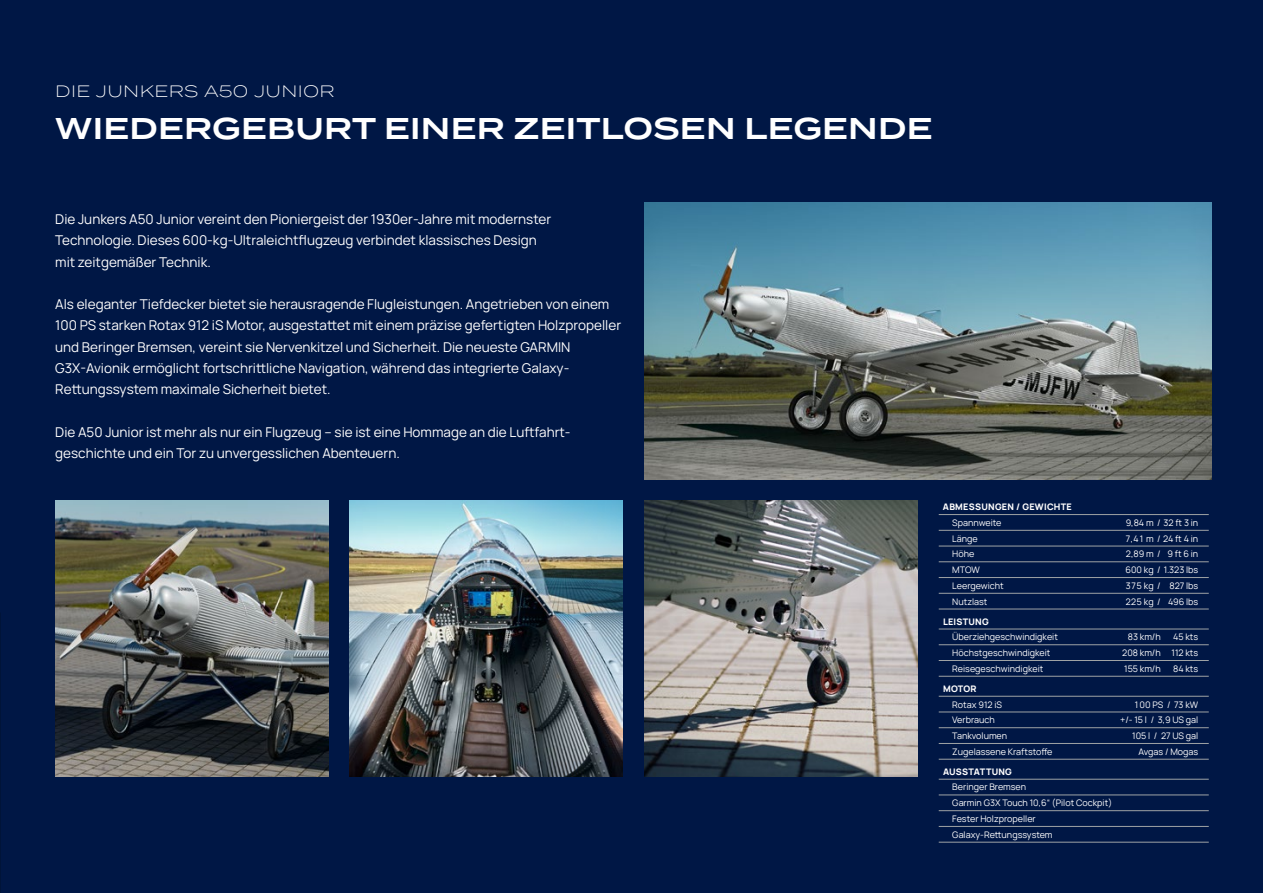
<style>
.page{position:relative;width:1263px;height:893px;background:#001745}
.page>*{position:absolute;margin:0;border:0;box-sizing:border-box;transform-origin:0 0}
.t1{font:600 30px "Termina";letter-spacing:.01em;color:#fff}
.t2{font:300 16.5px "Termina";letter-spacing:.02em;color:#fff}
.t3{font:13.5px/21.3px "Manrope";color:#fff}
.t4{font:9px/15.8px "Manrope";color:#fff}
.t5{font:800 9px "Manrope";letter-spacing:.025em;color:#fff}
</style>
<div class="page">
<img style="left:644px;top:500px;width:273px;height:277px">
<img style="left:350px;top:500px;width:273px;height:277px">
<img style="left:55px;top:500px;width:273px;height:277px">
<img style="left:644px;top:203px;width:568px;height:276px">
<hr style="left:939px;top:514px;width:270px;height:1px;background:#9fa3a5">
<hr style="left:939px;top:530px;width:270px;height:1px;background:#9fa3a5">
<hr style="left:939px;top:546px;width:270px;height:1px;background:#9fa3a5">
<hr style="left:939px;top:561px;width:270px;height:1px;background:#9fa3a5">
<hr style="left:939px;top:577px;width:270px;height:1px;background:#9fa3a5">
<hr style="left:939px;top:593px;width:270px;height:1px;background:#9fa3a5">
<hr style="left:939px;top:609px;width:270px;height:1px;background:#9fa3a5">
<hr style="left:939px;top:629px;width:270px;height:1px;background:#9fa3a5">
<hr style="left:939px;top:644px;width:270px;height:1px;background:#9fa3a5">
<hr style="left:939px;top:660px;width:270px;height:1px;background:#9fa3a5">
<hr style="left:939px;top:676px;width:270px;height:1px;background:#9fa3a5">
<hr style="left:939px;top:696px;width:270px;height:1px;background:#9fa3a5">
<hr style="left:939px;top:712px;width:270px;height:1px;background:#9fa3a5">
<hr style="left:939px;top:727px;width:270px;height:1px;background:#9fa3a5">
<hr style="left:939px;top:743px;width:270px;height:1px;background:#9fa3a5">
<hr style="left:939px;top:759px;width:270px;height:1px;background:#9fa3a5">
<hr style="left:939px;top:779px;width:270px;height:1px;background:#9fa3a5">
<hr style="left:939px;top:794px;width:270px;height:1px;background:#9fa3a5">
<hr style="left:939px;top:810px;width:270px;height:1px;background:#9fa3a5">
<hr style="left:939px;top:826px;width:270px;height:1px;background:#9fa3a5">
<hr style="left:939px;top:842px;width:270px;height:1px;background:#9fa3a5">
<p class="t2" style="left:55px;top:79px;width:281px">DIE JUNKERS A50 JUNIOR</p>
<h1 class="t1" style="left:55px;top:106px;width:879px">WIEDERGEBURT EINER ZEITLOSEN LEGENDE</h1>
<p class="t3" style="left:55px;top:208px;width:497px">Die Junkers A50 Junior vereint den Pioniergeist der 1930er-Jahre mit modernster<br>Technologie. Dieses 600-kg-Ultraleichtflugzeug verbindet klassisches Design mit zeitgemäßer Technik.</p>
<p class="t3" style="left:55px;top:293px;width:567px">Als eleganter Tiefdecker bietet sie herausragende Flugleistungen. Angetrieben von einem 100 PS starken Rotax 912 iS Motor, ausgestattet mit einem präzise gefertigten Holzpropeller und Beringer Bremsen, vereint sie Nervenkitzel und Sicherheit. Die neueste GARMIN G3X-Avionik ermöglicht fortschrittliche Navigation, während das integrierte Galaxy-Rettungssystem maximale Sicherheit bietet.</p>
<p class="t3" style="left:55px;top:420px;width:517px">Die A50 Junior ist mehr als nur ein Flugzeug – sie ist eine Hommage an die Luftfahrt&shy;geschichte und ein Tor zu unvergesslichen Abenteuern.</p>
<p class="t5" style="left:943px;top:499px;width:130px">ABMESSUNGEN / GEWICHTE</p>
<p class="t4" style="left:952px;top:514px;width:51px">Spannweite</p>
<p class="t4" style="left:1126px;top:514px;width:74px">9,84 m / 32 ft 3 in</p>
<p class="t4" style="left:952px;top:530px;width:27px">Länge</p>
<p class="t4" style="left:1125px;top:530px;width:75px">7,41 m / 24 ft 4 in</p>
<p class="t4" style="left:952px;top:546px;width:24px">Höhe</p>
<p class="t4" style="left:1126px;top:546px;width:74px">2,89 m / 9 ft 6 in</p>
<p class="t4" style="left:952px;top:561px;width:29px">MTOW</p>
<p class="t4" style="left:1125px;top:561px;width:74px">600 kg / 1.323 lbs</p>
<p class="t4" style="left:952px;top:577px;width:53px">Leergewicht</p>
<p class="t4" style="left:1125px;top:577px;width:74px">375 kg / 827 lbs</p>
<p class="t4" style="left:952px;top:593px;width:37px">Nutzlast</p>
<p class="t4" style="left:1125px;top:593px;width:74px">225 kg / 496 lbs</p>
<p class="t5" style="left:943px;top:613px;width:47px">LEISTUNG</p>
<p class="t4" style="left:952px;top:629px;width:107px">Überziehgeschwindigkeit</p>
<p class="t4" style="left:1128px;top:629px;width:34px">83 km/h</p>
<p class="t4" style="left:1173px;top:629px;width:27px">45 kts</p>
<p class="t4" style="left:952px;top:644px;width:100px">Höchstgeschwindigkeit</p>
<p class="t4" style="left:1122px;top:644px;width:78px">208 km/h 112 kts</p>
<p class="t4" style="left:952px;top:660px;width:93px">Reisegeschwindigkeit</p>
<p class="t4" style="left:1124px;top:660px;width:38px">155 km/h</p>
<p class="t4" style="left:1173px;top:660px;width:27px">84 kts</p>
<p class="t5" style="left:943px;top:681px;width:35px">MOTOR</p>
<p class="t4" style="left:952px;top:696px;width:51px">Rotax 912 iS</p>
<p class="t4" style="left:1134px;top:696px;width:66px">100 PS / 73 kW</p>
<p class="t4" style="left:952px;top:712px;width:44px">Verbrauch</p>
<p class="t4" style="left:1120px;top:712px;width:80px">+/- 15 l / 3,9 US gal</p>
<p class="t4" style="left:952px;top:727px;width:56px">Tankvolumen</p>
<p class="t4" style="left:1132px;top:727px;width:68px">105 l / 27 US gal</p>
<p class="t4" style="left:952px;top:743px;width:102px">Zugelassene Kraftstoffe</p>
<p class="t4" style="left:1138px;top:743px;width:61px">Avgas / Mogas</p>
<p class="t5" style="left:943px;top:764px;width:70px">AUSSTATTUNG</p>
<p class="t4" style="left:952px;top:779px;width:161px">Beringer Bremsen<br>Garmin G3X Touch 10,6“ (Pilot Cockpit)<br>Fester Holzpropeller<br>Galaxy-Rettungssystem</p>
</div>
